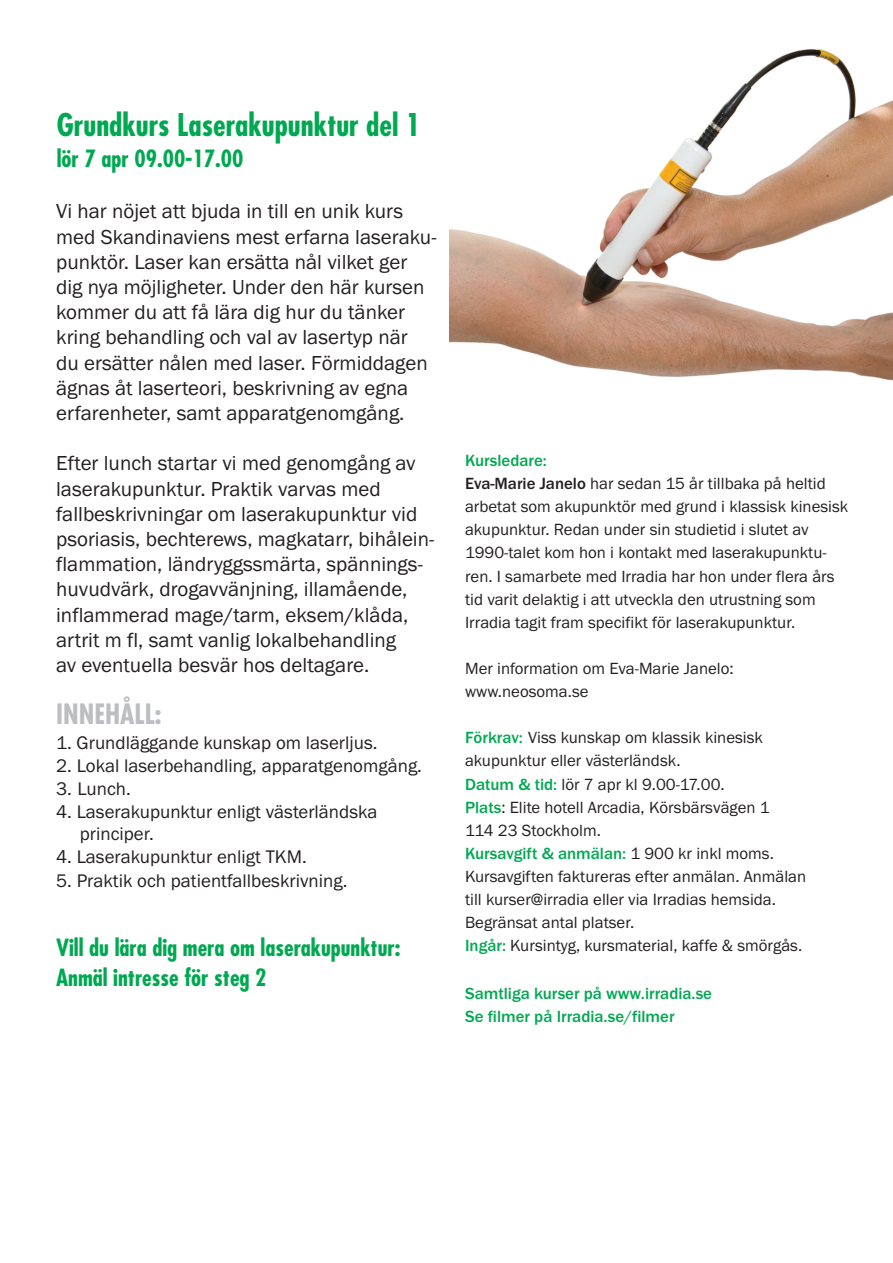
<style>
.page{position:relative;width:893px;height:1263px;background:#fff}
.page>*{position:absolute;margin:0;border:0;box-sizing:border-box;transform-origin:0 0}
.t1{font:700 condensed 30.45px "Futura";color:#00a851}
.t2{font:700 condensed 27.3px "Futura";color:#bdbec1}
.t3{font:700 condensed 23.1px/29.8px "Futura";color:#00a851}
.t4{font:21px/25.2px "Franklin Gothic";color:#231f20}
.t5{font:18.9px/22.6px "Franklin Gothic";color:#231f20}
.t6{font:16.8px/23.1px "Franklin Gothic";color:#231f20}
.t7{font:500 16.8px/23.7px "Franklin Gothic";color:#00a851}
.s1{font-weight:500;color:#00a851}
.s2{font-weight:500}
</style>
<div class="page">
<img style="left:450px;top:49px;width:443px;height:332px">
<h1 class="t1" style="left:57px;top:111px;width:366px">Grundkurs Laserakupunktur del 1</h1>
<h3 class="t3" style="left:57px;top:146px;width:188px">lör 7 apr 09.00-17.00</h3>
<p class="t4" style="left:56px;top:200px;width:382px">Vi har nöjet att bjuda in till en unik kurs med Skandinaviens mest erfarna laseraku&shy;punktör. Laser kan ersätta nål vilket ger dig nya möjligheter. Under den här kursen kommer du att få lära dig hur du tänker kring behandling och val av lasertyp när<br>du ersätter nålen med laser. Förmiddagen ägnas åt laserteori, beskrivning av egna erfarenheter, samt apparatgenomgång.</p>
<p class="t4" style="left:56px;top:452px;width:380px">Efter lunch startar vi med genomgång av laserakupunktur. Praktik varvas med fallbeskrivningar om laserakupunktur vid psoriasis, bechterews, magkatarr, bihålein&shy;flammation, ländryggssmärta, spännings&shy;huvudvärk, drogavvänjning, illamående, inflammerad mage/tarm, eksem/klåda, artrit m fl, samt vanlig lokalbehandling<br>av eventuella besvär hos deltagare.</p>
<h2 class="t2" style="left:56px;top:701px;width:107px">INNEHÅLL:</h2>
<p class="t5" style="left:56px;top:733px;width:323px">1. Grundläggande kunskap om laserljus.</p>
<p class="t5" style="left:56px;top:756px;width:367px">2. Lokal laserbehandling, apparatgenomgång.</p>
<p class="t5" style="left:56px;top:779px;width:76px">3. Lunch.</p>
<p class="t5" style="left:80px;top:801px;width:299px;text-indent:-24px">4. Laserakupunktur enligt västerländska principer.</p>
<p class="t5" style="left:56px;top:847px;width:252px">4. Laserakupunktur enligt TKM.</p>
<p class="t5" style="left:56px;top:871px;width:293px">5. Praktik och patientfallbeskrivning.</p>
<h3 class="t3" style="left:56px;top:935px;width:346px">Vill du lära dig mera om laserakupunktur:<br>Anmäl intresse för steg 2</h3>
<p class="t6" style="left:465px;top:450px;width:385px"><span class="s1">Kursledare:<br></span><span class="s2">Eva-Marie Janelo</span> har sedan 15 år tillbaka på heltid arbetat som akupunktör med grund i klassisk kinesisk akupunktur. Redan under sin studietid i slutet av 1990-talet kom hon i kontakt med laserakupunktu&shy;ren. I samarbete med Irradia har hon under flera års tid varit delaktig i att utveckla den utrustning som Irradia tagit fram specifikt för laserakupunktur.</p>
<p class="t6" style="left:465px;top:658px;width:270px">Mer information om Eva-Marie Janelo: www.neosoma.se</p>
<p class="t6" style="left:465px;top:727px;width:343px"><span class="s1">Förkrav:</span> Viss kunskap om klassik kinesisk akupunktur eller västerländsk.<br><span class="s1">Datum &amp; tid:</span> lör 7 apr kl 9.00-17.00.<br><span class="s1">Plats</span>: Elite hotell Arcadia, Körsbärsvägen 1<br>114 23 Stockholm.<br><span class="s1">Kursavgift &amp; anmälan:</span> 1 900 kr inkl moms.<br>Kursavgiften faktureras efter anmälan. Anmälan till kurser@irradia eller via Irradias hemsida.<br>Begränsat antal platser.<br><span class="s1">Ingår:</span> Kursintyg, kursmaterial, kaffe &amp; smörgås.</p>
<p class="t7" style="left:465px;top:982px;width:249px">Samtliga kurser på www.irradia.se<br>Se filmer på Irradia.se/filmer</p>
</div>
